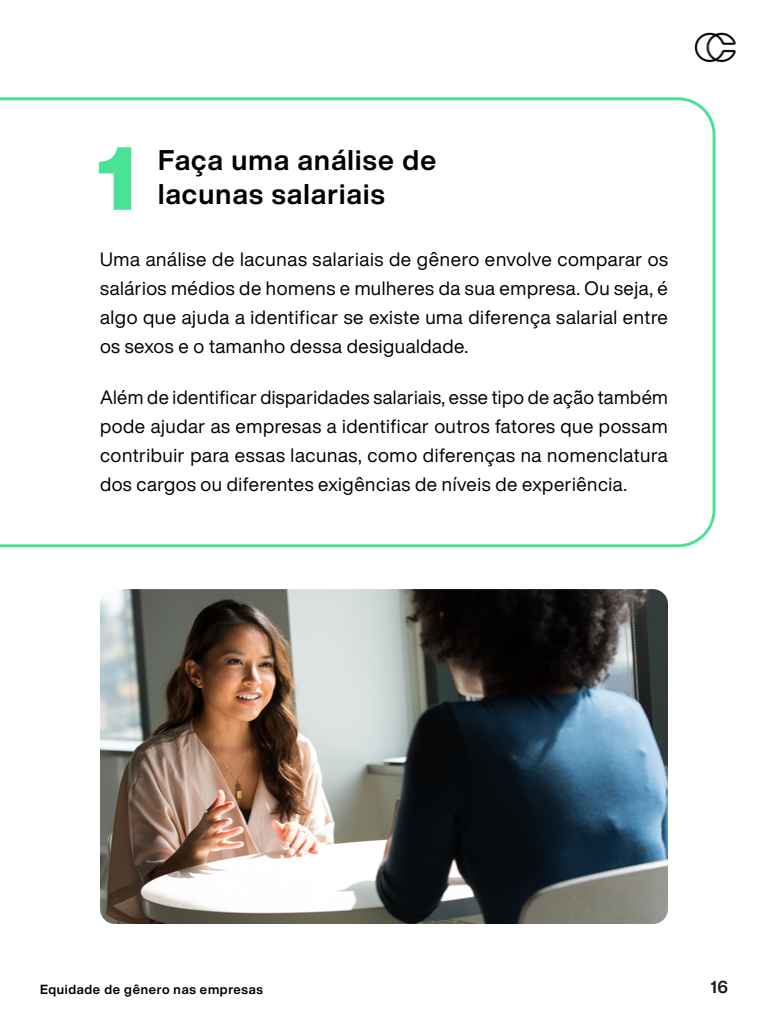
<style>
.page{position:relative;width:768px;height:1024px;background:#fff}
.page>*{position:absolute;margin:0;border:0;box-sizing:border-box;transform-origin:0 0}
.t1{font:900 87.8px "Helvetica Now Display";color:#49e396}
.t2{font:700 28px "Helvetica Now Display";letter-spacing:.045em;color:#000}
.t3{font:19px/29px "Helvetica Now Display";letter-spacing:.03em;color:#000;text-align:justify}
.t4{font:700 17px "Helvetica Now Display";color:#000}
.t5{font:700 13px "Helvetica Now Display";letter-spacing:.05em;color:#000}
</style>
<div class="page">
<img style="left:694px;top:32px;width:42px;height:31px">
<svg style="left:0;top:97px;width:716px;height:450px"></svg>
<img style="left:100px;top:589px;width:568px;height:335px">
<h1 class="t1" style="left:97px;top:118px;width:40px">1</h1>
<h2 class="t2" style="left:158px;top:141px;width:280px">Faça uma análise de</h2>
<h2 class="t2" style="left:158px;top:175px;width:228px">lacunas salariais</h2>
<p class="t3" style="left:100px;top:244px;width:570px">Uma análise de lacunas salariais de gênero envolve comparar os salários médios de homens e mulheres da sua empresa. Ou seja, é algo que ajuda a identificar se existe uma diferença salarial entre os sexos e o tamanho dessa desigualdade.</p>
<p class="t3" style="left:100px;top:382px;width:570px">Além de identificar disparidades salariais, esse tipo de ação também pode ajudar as empresas a identificar outros fatores que possam contribuir para essas lacunas, como diferenças na nomenclatura dos cargos ou diferentes exigências de níveis de experiência.</p>
<p class="t5" style="left:40px;top:981px;width:225px">Equidade de gênero nas empresas</p>
<p class="t4" style="left:711px;top:975px;width:19px">16</p>
</div>
